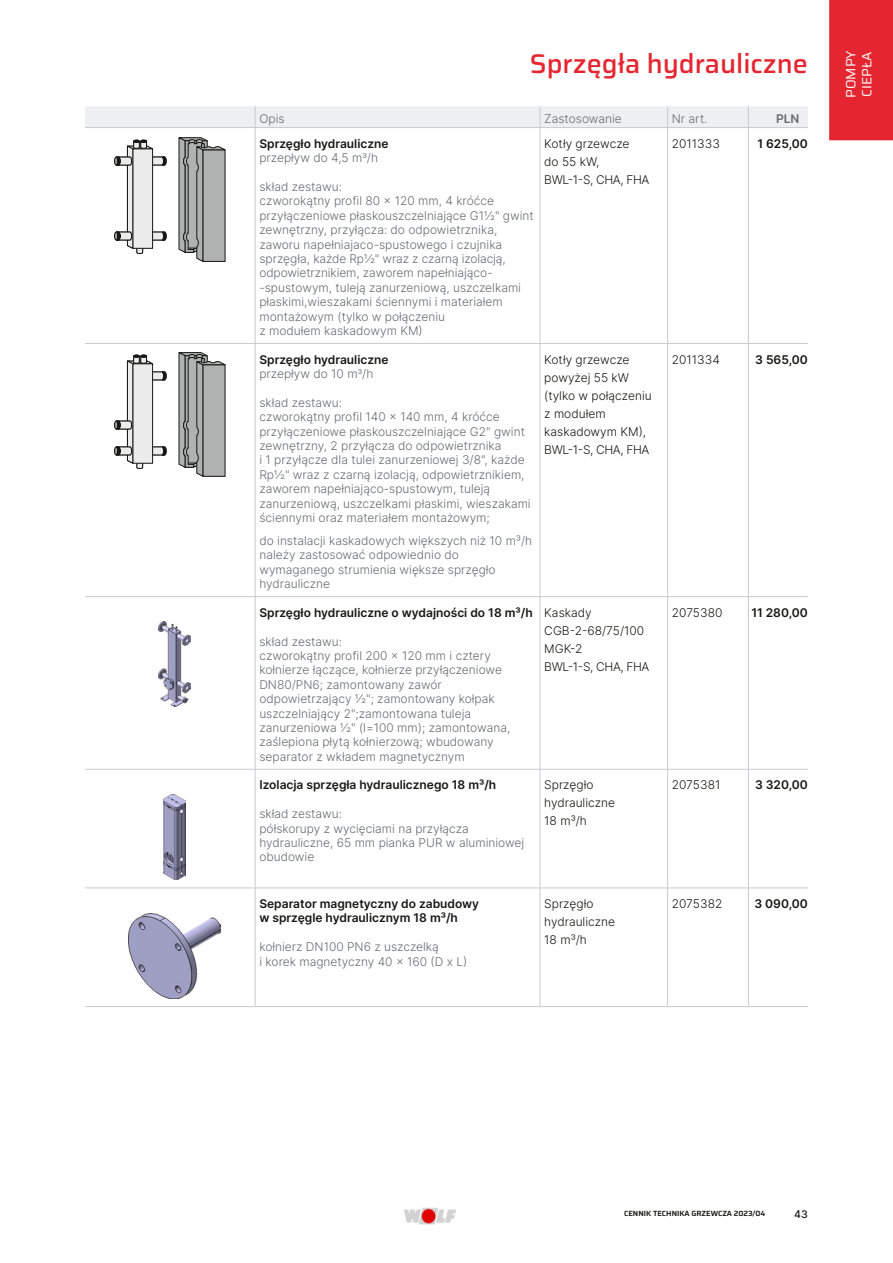
<style>
.page{position:relative;width:893px;height:1263px;background:#fff}
.page>*{position:absolute;margin:0;border:0;box-sizing:border-box;transform-origin:0 0}
.t1{font:500 27px "Saira";color:#e5252f}
.t2{font:13.5px/16.2px "Saira";color:#fff}
.t3{font:300 12px/14.4px "Inter";color:#686b70}
.t4{font:300 12px/18px "Inter";color:#171715}
.t5{font:600 12px/14.4px "Inter";color:#171715}
.t6{font:600 12px "Inter";color:#686b70}
.t7{font:500 10.5px "Inter";color:#171715}
.t8{font:600 7.5px "Saira";color:#171715}
</style>
<div class="page">
<img style="left:404px;top:1208px;width:51px;height:16px">
<div style="left:829px;top:0;width:64px;height:140px;background:#e5252f"></div>
<hr style="left:85px;top:596px;width:170px;height:1px;background:#c8cacd">
<hr style="left:540px;top:596px;width:128px;height:1px;background:#c8cacd">
<hr style="left:668px;top:596px;width:80px;height:1px;background:#c8cacd">
<hr style="left:667px;top:597px;width:1px;height:172px;background:#c8cacd">
<hr style="left:748px;top:596px;width:60px;height:1px;background:#c8cacd">
<hr style="left:748px;top:597px;width:1px;height:172px;background:#c8cacd">
<hr style="left:85px;top:769px;width:170px;height:1px;background:#c8cacd">
<hr style="left:668px;top:769px;width:80px;height:1px;background:#c8cacd">
<hr style="left:748px;top:769px;width:60px;height:1px;background:#c8cacd">
<hr style="left:748px;top:769px;width:1px;height:119px;background:#c8cacd">
<hr style="left:85px;top:888px;width:170px;height:1px;background:#c8cacd">
<hr style="left:668px;top:888px;width:80px;height:1px;background:#c8cacd">
<hr style="left:748px;top:888px;width:60px;height:1px;background:#c8cacd">
<hr style="left:748px;top:888px;width:1px;height:118px;background:#c8cacd">
<div style="left:85px;top:106px;width:723px;height:21px;background:#edeff0"></div>
<hr style="left:85px;top:127px;width:170px;height:1px;background:#c8cacd">
<hr style="left:255px;top:127px;width:285px;height:1px;background:#c8cacd">
<hr style="left:540px;top:127px;width:128px;height:1px;background:#c8cacd">
<hr style="left:668px;top:127px;width:80px;height:1px;background:#c8cacd">
<hr style="left:748px;top:127px;width:60px;height:1px;background:#c8cacd">
<hr style="left:85px;top:1006px;width:170px;height:1px;background:#c8cacd">
<hr style="left:255px;top:769px;width:285px;height:1px;background:#c8cacd">
<hr style="left:255px;top:888px;width:285px;height:1px;background:#c8cacd">
<hr style="left:540px;top:888px;width:128px;height:1px;background:#c8cacd">
<hr style="left:255px;top:1006px;width:285px;height:1px;background:#c8cacd">
<hr style="left:540px;top:1006px;width:128px;height:1px;background:#c8cacd">
<hr style="left:668px;top:1006px;width:80px;height:1px;background:#c8cacd">
<hr style="left:748px;top:1006px;width:60px;height:1px;background:#c8cacd">
<hr style="left:255px;top:597px;width:1px;height:172px;background:#c8cacd">
<hr style="left:255px;top:769px;width:1px;height:119px;background:#c8cacd">
<hr style="left:255px;top:888px;width:1px;height:118px;background:#c8cacd">
<hr style="left:85px;top:343px;width:170px;height:1px;background:#c8cacd">
<hr style="left:255px;top:128px;width:1px;height:215px;background:#c8cacd">
<hr style="left:540px;top:128px;width:1px;height:215px;background:#c8cacd">
<hr style="left:667px;top:128px;width:1px;height:215px;background:#c8cacd">
<hr style="left:748px;top:128px;width:1px;height:215px;background:#c8cacd">
<hr style="left:255px;top:343px;width:285px;height:1px;background:#c8cacd">
<hr style="left:255px;top:344px;width:1px;height:252px;background:#c8cacd">
<hr style="left:540px;top:343px;width:128px;height:1px;background:#c8cacd">
<hr style="left:540px;top:344px;width:1px;height:252px;background:#c8cacd">
<hr style="left:668px;top:343px;width:80px;height:1px;background:#c8cacd">
<hr style="left:667px;top:344px;width:1px;height:252px;background:#c8cacd">
<hr style="left:748px;top:343px;width:60px;height:1px;background:#c8cacd">
<hr style="left:748px;top:344px;width:1px;height:252px;background:#c8cacd">
<hr style="left:255px;top:596px;width:285px;height:1px;background:#c8cacd">
<hr style="left:540px;top:597px;width:1px;height:172px;background:#c8cacd">
<hr style="left:540px;top:769px;width:1px;height:119px;background:#c8cacd">
<hr style="left:667px;top:769px;width:1px;height:119px;background:#c8cacd">
<hr style="left:540px;top:888px;width:1px;height:118px;background:#c8cacd">
<hr style="left:667px;top:888px;width:1px;height:118px;background:#c8cacd">
<hr style="left:540px;top:769px;width:128px;height:1px;background:#c8cacd">
<svg style="left:114px;top:140px;width:53px;height:114px"></svg>
<svg style="left:178px;top:137px;width:48px;height:125px;background:#9d9f9f"></svg>
<svg style="left:114px;top:354px;width:53px;height:115px"></svg>
<svg style="left:178px;top:352px;width:48px;height:125px;background:#9d9f9f"></svg>
<img style="left:158px;top:622px;width:33px;height:85px">
<img style="left:163px;top:794px;width:23px;height:85px">
<img style="left:128px;top:913px;width:93px;height:85px">
<h1 class="t1" style="left:530px;top:42px;width:280px">Sprzęgła hydrauliczne</h1>
<p class="t3" style="left:259px;top:111px;width:27px">Opis</p>
<p class="t3" style="left:544px;top:111px;width:79px">Zastosowanie</p>
<p class="t3" style="left:672px;top:111px;width:37px">Nr art.</p>
<p class="t6" style="left:776px;top:110px;width:25px">PLN</p>
<p class="t5" style="left:259px;top:136px;width:131px">Sprzęgło hydrauliczne</p>
<p class="t3" style="left:259px;top:150px;width:120px">przepływ do 4,5 m3/h</p>
<p class="t3" style="left:259px;top:179px;width:276px">skład zestawu:<br>czworokątny profil 80 x 120 mm, 4 króćce przyłączeniowe płaskouszczelniające G1½" gwint zewnętrzny, przyłącza: do odpowietrznika, zaworu napełniajaco-spustowego i czujnika sprzęgła, każde Rp½" wraz z czarną izolacją, odpowietrznikiem, zaworem napełniająco--spustowym, tuleją zanurzeniową, uszczelkami płaskimi,wieszakami ściennymi i materiałem montażowym (tylko w połączeniu<br>z modułem kaskadowym KM)</p>
<p class="t4" style="left:544px;top:134px;width:107px">Kotły grzewcze<br>do 55 kW,<br>BWL-1-S, CHA, FHA</p>
<p class="t4" style="left:672px;top:134px;width:50px">2011333</p>
<p class="t5" style="left:757px;top:136px;width:52px">1 625,00</p>
<p class="t5" style="left:259px;top:352px;width:131px">Sprzęgło hydrauliczne</p>
<p class="t3" style="left:259px;top:366px;width:116px">przepływ do 10 m3/h</p>
<p class="t3" style="left:259px;top:395px;width:273px">skład zestawu:<br>czworokątny profil 140 x 140 mm, 4 króćce przyłączeniowe płaskouszczelniające G2" gwint zewnętrzny, 2 przyłącza do odpowietrznika<br>i 1 przyłącze dla tulei zanurzeniowej 3/8", każde Rp½" wraz z czarną izolacją, odpowietrznikiem, zaworem napełniająco-spustowym, tuleją zanurzeniową, uszczelkami płaskimi, wieszakami ściennymi oraz materiałem montażowym;</p>
<p class="t3" style="left:259px;top:533px;width:274px">do instalacji kaskadowych większych niż 10 m³/h należy zastosować odpowiednio do wymaganego strumienia większe sprzęgło hydrauliczne</p>
<p class="t5" style="left:259px;top:605px;width:275px">Sprzęgło hydrauliczne o wydajności do 18 m³/h</p>
<p class="t3" style="left:259px;top:634px;width:253px">skład zestawu:<br>czworokątny profil 200 x 120 mm i cztery kołnierze łączące, kołnierze przyłączeniowe DN80/PN6; zamontowany zawór odpowietrzający 1/2"; zamontowany kołpak uszczelniający 2";zamontowana tuleja zanurzeniowa 1/2" (l=100 mm); zamontowana, zaślepiona płytą kołnierzową; wbudowany separator z wkładem magnetycznym</p>
<p class="t5" style="left:259px;top:777px;width:238px">Izolacja sprzęgła hydraulicznego 18 m³/h</p>
<p class="t3" style="left:259px;top:806px;width:266px">skład zestawu:<br>półskorupy z wycięciami na przyłącza hydrauliczne, 65 mm pianka PUR w aluminiowej obudowie</p>
<p class="t4" style="left:544px;top:350px;width:109px">Kotły grzewcze powyżej 55 kW (tylko w połączeniu z modułem kaskadowym KM),<br>BWL-1-S, CHA, FHA</p>
<p class="t4" style="left:672px;top:350px;width:49px">2011334</p>
<p class="t5" style="left:755px;top:352px;width:54px">3 565,00</p>
<p class="t4" style="left:544px;top:603px;width:107px">Kaskady<br>CGB-2-68/75/100<br>MGK-2<br>BWL-1-S, CHA, FHA</p>
<p class="t4" style="left:672px;top:603px;width:52px">2075380</p>
<p class="t5" style="left:751px;top:605px;width:58px">11 280,00</p>
<p class="t4" style="left:544px;top:776px;width:72px">Sprzęgło hydrauliczne<br>18 m³/h</p>
<p class="t4" style="left:672px;top:776px;width:50px">2075381</p>
<p class="t5" style="left:755px;top:777px;width:54px">3 320,00</p>
<p class="t5" style="left:259px;top:896px;width:221px">Separator magnetyczny do zabudowy w sprzęgle hydraulicznym 18 m³/h</p>
<p class="t3" style="left:259px;top:939px;width:210px">kołnierz DN100 PN6 z uszczelką<br>i korek magnetyczny 40 x 160 (D x L)</p>
<p class="t4" style="left:544px;top:894px;width:72px">Sprzęgło hydrauliczne<br>18 m³/h</p>
<p class="t4" style="left:672px;top:894px;width:52px">2075382</p>
<p class="t5" style="left:754px;top:896px;width:55px">3 090,00</p>
<p class="t2" style="left:842px;top:98px;width:49px;rotate:-90deg">POMPY<br>CIEPŁA</p>
<p class="t8" style="left:624px;top:1207px;width:143px">CENNIK TECHNIKA GRZEWCZA 2023/04</p>
<p class="t7" style="left:794px;top:1206px;width:15px">43</p>
</div>
